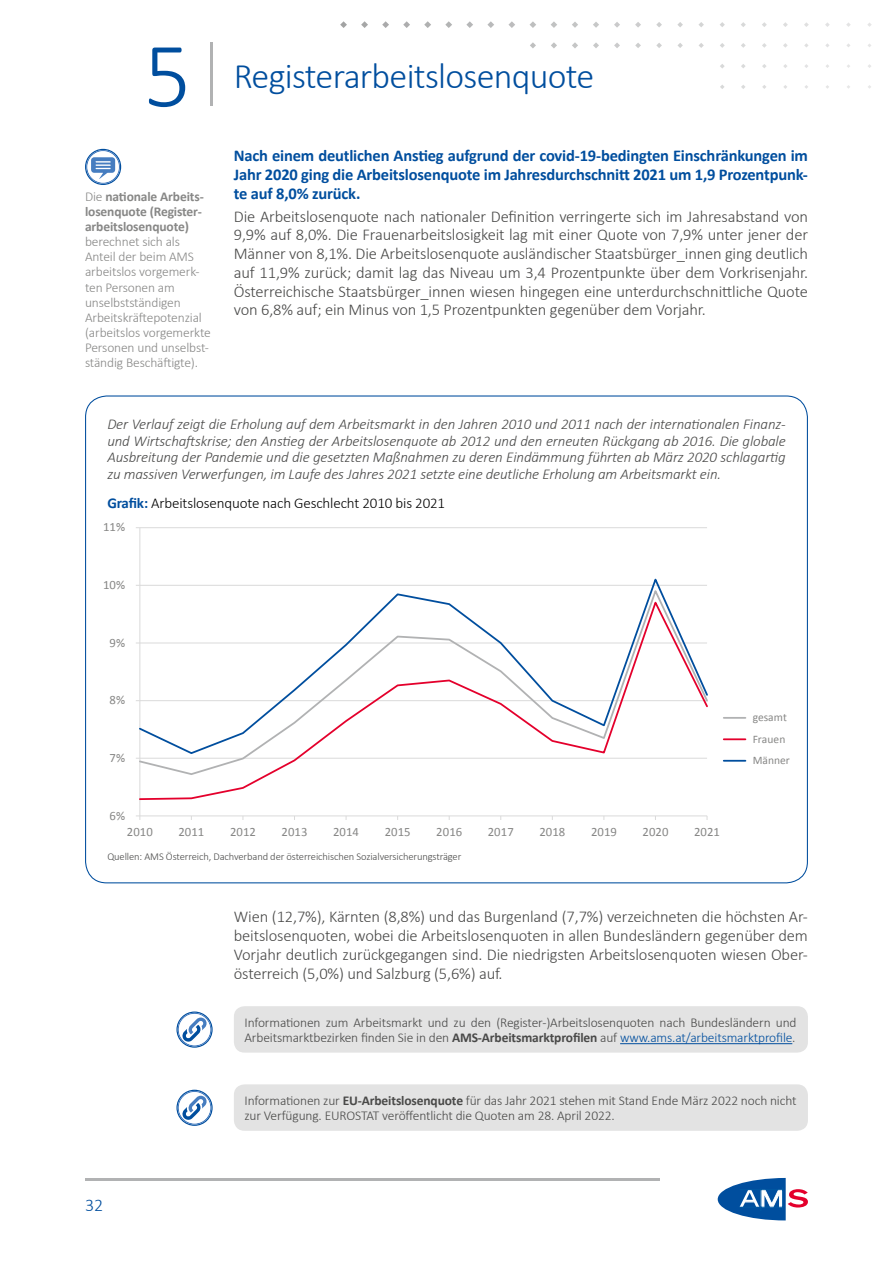
<style>
.page{position:relative;width:893px;height:1263px;background:#fff}
.page>*{position:absolute;margin:0;border:0;box-sizing:border-box;transform-origin:0 0}
.H1_Nummer{font:300 93px "Calibri";color:#004e9e}
.H1_H1_-_Überschrift_-_Ebene_1{font:300 36px "Calibri";letter-spacing:-.02em;color:#004e9e}
.t1{font:300 18px "Calibri";color:#004e9e}
.P_P_-_Fliesstext{font:300 16.5px/18.8px "Calibri";letter-spacing:-.01em;color:#494948;text-align:justify}
.H2_H2_-_Überschrift_-_Fliesstext_-_erste{font:700 16.5px/18.8px "Calibri";letter-spacing:-.01em;color:#004e9e;text-align:justify}
.P_P_-_Erläuterung_-_GRÜN{font:italic 300 15px/16.5px "Calibri";letter-spacing:-.01em;color:#494948;text-align:justify}
.P_P_-_Grafiktext{font:300 15px "Calibri";letter-spacing:-.01em;color:#000}
.P_P_-_Hinweis_-_GELB{font:300 13.5px/15px "Calibri";letter-spacing:-.01em;color:#494948}
.P_P_-_Begriffserklärung_-_BLAU{font:300 13.5px/15px "Calibri";letter-spacing:-.01em;color:#878786}
.t2{font:12.75px "Calibri";color:#878786}
.t3{font:11.55px/21.5px "Calibri";letter-spacing:.005em;color:#878786}
.P_P_-_Quelle_-_unter_der_Grafik{font:300 10.5px "Calibri";letter-spacing:-.01em;color:#494948}
.s1{font-weight:700}
.s2{font-weight:700;color:#004e9e}
.s3{color:#004e9e}
</style>
<div class="page">
<svg style="left:720px;top:85px;width:4px;height:4px"></svg>
<svg style="left:741px;top:85px;width:4px;height:4px"></svg>
<svg style="left:720px;top:64px;width:5px;height:5px"></svg>
<svg style="left:741px;top:64px;width:4px;height:4px"></svg>
<svg style="left:762px;top:64px;width:4px;height:4px"></svg>
<svg style="left:530px;top:42px;width:6px;height:6px"></svg>
<svg style="left:551px;top:42px;width:6px;height:6px"></svg>
<svg style="left:572px;top:42px;width:6px;height:6px"></svg>
<svg style="left:593px;top:42px;width:6px;height:6px"></svg>
<svg style="left:614px;top:43px;width:6px;height:5px"></svg>
<svg style="left:635px;top:43px;width:6px;height:5px"></svg>
<svg style="left:656px;top:43px;width:6px;height:5px"></svg>
<svg style="left:677px;top:43px;width:6px;height:5px"></svg>
<svg style="left:699px;top:43px;width:5px;height:5px"></svg>
<svg style="left:720px;top:43px;width:5px;height:5px"></svg>
<svg style="left:741px;top:43px;width:5px;height:5px"></svg>
<svg style="left:762px;top:43px;width:5px;height:5px"></svg>
<svg style="left:783px;top:43px;width:5px;height:5px"></svg>
<svg style="left:340px;top:21px;width:7px;height:7px"></svg>
<svg style="left:361px;top:21px;width:7px;height:7px"></svg>
<svg style="left:382px;top:21px;width:7px;height:7px"></svg>
<svg style="left:403px;top:21px;width:7px;height:7px"></svg>
<svg style="left:424px;top:21px;width:7px;height:7px"></svg>
<svg style="left:445px;top:21px;width:7px;height:7px"></svg>
<svg style="left:466px;top:21px;width:7px;height:7px"></svg>
<svg style="left:487px;top:21px;width:7px;height:7px"></svg>
<svg style="left:508px;top:21px;width:7px;height:7px"></svg>
<svg style="left:530px;top:21px;width:6px;height:7px"></svg>
<svg style="left:551px;top:21px;width:6px;height:7px"></svg>
<svg style="left:572px;top:22px;width:6px;height:6px"></svg>
<svg style="left:593px;top:22px;width:6px;height:6px"></svg>
<svg style="left:614px;top:22px;width:6px;height:6px"></svg>
<svg style="left:635px;top:22px;width:6px;height:6px"></svg>
<svg style="left:656px;top:22px;width:6px;height:5px"></svg>
<svg style="left:677px;top:22px;width:6px;height:5px"></svg>
<svg style="left:698px;top:22px;width:6px;height:5px"></svg>
<svg style="left:720px;top:22px;width:5px;height:5px"></svg>
<svg style="left:741px;top:22px;width:5px;height:5px"></svg>
<svg style="left:762px;top:22px;width:5px;height:5px"></svg>
<svg style="left:783px;top:22px;width:5px;height:5px"></svg>
<svg style="left:804px;top:22px;width:5px;height:5px"></svg>
<svg style="left:825px;top:22px;width:5px;height:5px"></svg>
<svg style="left:846px;top:23px;width:5px;height:4px"></svg>
<svg style="left:867px;top:23px;width:5px;height:4px"></svg>
<hr style="left:85px;top:1178px;width:574px;height:2px;background:#b1b2b3">
<svg style="left:718px;top:1178px;width:90px;height:42px"></svg>
<hr style="left:739px;top:1207px;width:44px;height:1px;background:#0058a2">
<hr style="left:740px;top:1189px;width:44px;height:1px;background:#0058a2">
<hr style="left:210px;top:43px;width:3px;height:63px;background:#b1b2b3">
<svg style="left:85px;top:149px;width:36px;height:36px"></svg>
<hr style="left:140px;top:527px;width:567px;height:1px;background:#dadada">
<hr style="left:139px;top:528px;width:1px;height:288px;background:#dadada">
<hr style="left:140px;top:815px;width:567px;height:1px;background:#dadada">
<svg style="left:140px;top:755px;width:567px;height:46px"></svg>
<svg style="left:140px;top:575px;width:568px;height:180px"></svg>
<hr style="left:724px;top:717px;width:21px;height:2px;background:#b1b2b3">
<hr style="left:724px;top:738px;width:21px;height:2px;background:#e4002c">
<hr style="left:724px;top:760px;width:21px;height:2px;background:#004e9e">
<svg style="left:176px;top:1011px;width:37px;height:37px"></svg>
<div style="left:234px;top:1006px;width:574px;height:46px;background:#e3e3e3;border-radius:11px"></div>
<hr style="left:620px;top:1043px;width:172px;height:1px;background:#004e9e">
<svg style="left:176px;top:1090px;width:37px;height:36px"></svg>
<div style="left:234px;top:1084px;width:574px;height:47px;background:#e3e3e3;border-radius:11px"></div>
<h1 class="H1_Nummer" style="left:144px;top:18px;width:49px">5</h1>
<p class="P_P_-_Begriffserklärung_-_BLAU" style="left:85px;top:189px;width:127px">Die <span class="s1">nationale Arbeits&shy;losenquote (Register&shy;arbeitslosenquote) </span>berechnet sich als<br>Anteil der beim AMS arbeitslos vorgemerk&shy;ten Personen am unselbstständigen<br>Arbeitskräftepotenzial (arbeitslos vorgemerkte<br>Personen und unselbst&shy;ständig Beschäftigte).</p>
<h1 class="H1_H1_-_Überschrift_-_Ebene_1" style="left:234px;top:54px;width:362px">Registerarbeitslosenquote</h1>
<h2 class="H2_H2_-_Überschrift_-_Fliesstext_-_erste" style="left:234px;top:146px;width:576px">Nach einem deutlichen Anstieg aufgrund der covid-19-bedingten Einschränkungen im Jahr 2020 ging die Arbeitslosenquote im Jahresdurchschnitt 2021 um 1,9 Prozentpunk&shy;te auf 8,0% zurück.</h2>
<p class="P_P_-_Fliesstext" style="left:234px;top:206px;width:576px">Die Arbeitslosenquote nach nationaler Definition verringerte sich im Jahresabstand von 9,9% auf 8,0%. Die Frauenarbeitslosigkeit lag mit einer Quote von 7,9% unter jener der Männer von 8,1%. Die Arbeitslosenquote ausländischer Staatsbürger_innen ging deutlich auf 11,9% zurück; damit lag das Niveau um 3,4 Prozentpunkte über dem Vorkrisenjahr.<br>Österreichische Staatsbürger_innen wiesen hingegen eine unterdurchschnittliche Quote von 6,8% auf; ein Minus von 1,5 Prozentpunkten gegenüber dem Vorjahr.</p>
<p class="P_P_-_Erläuterung_-_GRÜN" style="left:107px;top:416px;width:680px">Der Verlauf zeigt die Erholung auf dem Arbeitsmarkt in den Jahren 2010 und 2011 nach der internationalen Finanz&shy;und Wirtschaftskrise; den Anstieg der Arbeitslosenquote ab 2012 und den erneuten Rückgang ab 2016. Die globale Ausbreitung der Pandemie und die gesetzten Maßnahmen zu deren Eindämmung führten ab März 2020 schlagartig zu massiven Verwerfungen, im Laufe des Jahres 2021 setzte eine deutliche Erholung am Arbeitsmarkt ein.</p>
<p class="P_P_-_Grafiktext" style="left:107px;top:493px;width:339px"><span class="s2">Grafik:</span> Arbeitslosenquote nach Geschlecht 2010 bis 2021</p>
<p class="t2" style="left:103px;top:519px;width:24px">11%</p>
<p class="t2" style="left:103px;top:577px;width:24px">10%</p>
<p class="t2" style="left:110px;top:634px;width:17px">9%</p>
<p class="t2" style="left:110px;top:692px;width:17px">8%</p>
<p class="t2" style="left:110px;top:750px;width:17px">7%</p>
<p class="t2" style="left:110px;top:807px;width:17px">6%</p>
<p class="t2" style="left:127px;top:824px;width:27px">2010</p>
<p class="t2" style="left:178px;top:824px;width:27px">2011</p>
<p class="t2" style="left:230px;top:824px;width:27px">2012</p>
<p class="t2" style="left:282px;top:824px;width:27px">2013</p>
<p class="t2" style="left:333px;top:824px;width:27px">2014</p>
<p class="t2" style="left:385px;top:824px;width:27px">2015</p>
<p class="t2" style="left:436px;top:824px;width:27px">2016</p>
<p class="t2" style="left:488px;top:824px;width:27px">2017</p>
<p class="t2" style="left:539px;top:824px;width:27px">2018</p>
<p class="t2" style="left:591px;top:824px;width:27px">2019</p>
<p class="t2" style="left:643px;top:824px;width:27px">2020</p>
<p class="t2" style="left:694px;top:824px;width:27px">2021</p>
<p class="P_P_-_Quelle_-_unter_der_Grafik" style="left:107px;top:850px;width:355px">Quellen: AMS Österreich, Dachverband der österreichischen Sozialversicherungsträger</p>
<p class="t3" style="left:753px;top:706px;width:39px">gesamt<br>Frauen<br>Männer</p>
<p class="P_P_-_Fliesstext" style="left:234px;top:907px;width:576px">Wien (12,7%), Kärnten (8,8%) und das Burgenland (7,7%) verzeichneten die höchsten Ar&shy;beitslosenquoten, wobei die Arbeitslosenquoten in allen Bundesländern gegenüber dem Vorjahr deutlich zurückgegangen sind. Die niedrigsten Arbeitslosenquoten wiesen Ober&shy;österreich (5,0%) und Salzburg (5,6%) auf.</p>
<p class="P_P_-_Hinweis_-_GELB" style="left:244px;top:1014px;width:554px">Informationen zum Arbeitsmarkt und zu den (Register-)Arbeitslosenquoten nach Bundesländern und<br>Arbeitsmarktbezirken finden Sie in den <span class="s1">AMS-Arbeitsmarktprofilen</span> auf <span class="s3">www.ams.at/arbeitsmarktprofile</span>.</p>
<p class="t1" style="left:85px;top:1194px;width:20px">32</p>
<p class="P_P_-_Hinweis_-_GELB" style="left:244px;top:1092px;width:554px">Informationen zur <span class="s1">EU-Arbeitslosenquote</span> für das Jahr 2021 stehen mit Stand Ende März 2022 noch nicht zur Verfügung. EUROSTAT veröffentlicht die Quoten am 28. April 2022.</p>
</div>
